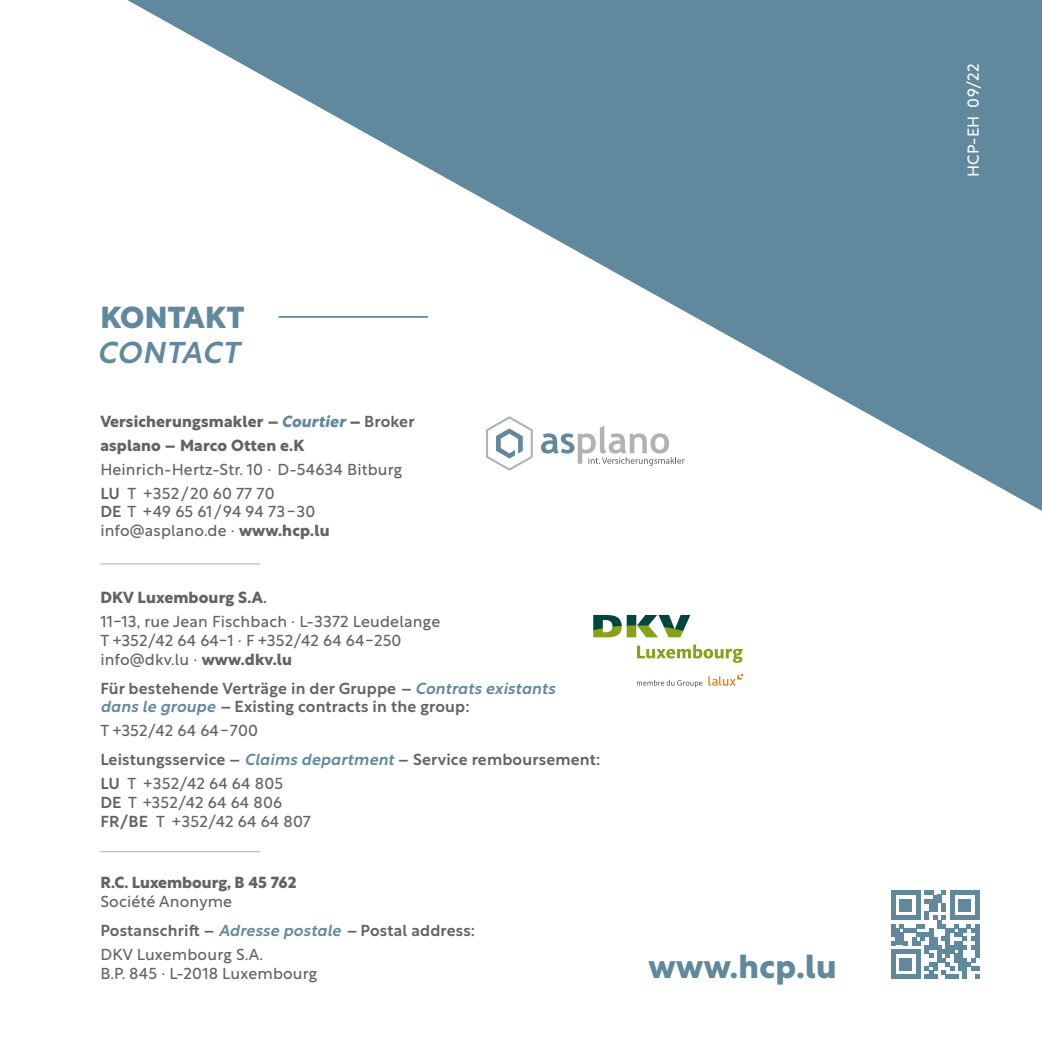
<style>
.page{position:relative;width:1042px;height:1042px;background:#fff}
.page>*{position:absolute;margin:0;border:0;box-sizing:border-box;transform-origin:0 0}
.t1{font:700 32.73px "Rustica";letter-spacing:.01em;color:#60899d}
.t2{font:800 29.75px "Rustica";letter-spacing:.01em;color:#60899d}
.t3{font:italic 500 29.75px "Rustica";letter-spacing:.025em;color:#60899d}
.t4{font:15.75px/18.9px "Rustica";letter-spacing:.01em;color:#646363}
.t5{font:500 15.75px/28.9px "Rustica";letter-spacing:.01em;color:#646363}
.t6{font:700 15.75px/23.8px "Rustica";letter-spacing:.01em;color:#646363}
.t7{font:15.75px "Rustica";letter-spacing:.01em;color:#fff}
.s1{font-style:italic;color:#60899d}
.s2{font-weight:500}
.s3{font-weight:700}
.s4{font-weight:400}
</style>
<div class="page">
<svg style="left:127px;top:0;width:915px;height:511px;fill:#60899d"></svg>
<svg style="left:486px;top:416px;width:47px;height:55px"></svg>
<svg style="left:541px;top:425px;width:143px;height:41px"></svg>
<hr style="left:100px;top:563px;width:160px;height:1px;background:#b3b2b2">
<hr style="left:100px;top:851px;width:160px;height:1px;background:#b3b2b2">
<hr style="left:891px;top:890px;width:4px;height:30px;background:#60899d">
<hr style="left:899px;top:899px;width:4px;height:12px;background:#60899d">
<div style="left:903px;top:899px;width:5px;height:12px;background:#60899d"></div>
<hr style="left:908px;top:899px;width:4px;height:12px;background:#60899d">
<svg style="left:895px;top:890px;width:21px;height:4px"></svg>
<hr style="left:916px;top:890px;width:4px;height:30px;background:#60899d">
<div style="left:924px;top:911px;width:5px;height:9px;background:#60899d"></div>
<hr style="left:929px;top:899px;width:4px;height:12px;background:#60899d">
<hr style="left:933px;top:894px;width:4px;height:17px;background:#60899d">
<svg style="left:924px;top:890px;width:22px;height:13px"></svg>
<div style="left:941px;top:903px;width:5px;height:8px;background:#60899d"></div>
<hr style="left:950px;top:890px;width:4px;height:30px;background:#60899d">
<hr style="left:958px;top:899px;width:4px;height:12px;background:#60899d">
<div style="left:962px;top:899px;width:5px;height:12px;background:#60899d"></div>
<hr style="left:967px;top:899px;width:4px;height:12px;background:#60899d">
<svg style="left:954px;top:890px;width:21px;height:4px"></svg>
<hr style="left:975px;top:890px;width:4px;height:30px;background:#60899d">
<svg style="left:891px;top:916px;width:88px;height:63px"></svg>
<svg style="left:593px;top:615px;width:97px;height:22px"></svg>
<svg style="left:637px;top:645px;width:105px;height:18px"></svg>
<svg style="left:637px;top:680px;width:65px;height:7px"></svg>
<svg style="left:708px;top:674px;width:34px;height:12px"></svg>
<h2 class="t2" style="left:100px;top:291px;width:145px">KONTAKT</h2>
<h2 class="t3" style="left:97px;top:327px;width:143px">CONTACT</h2>
<p class="t6" style="left:100px;top:408px;width:316px">Versicherungsmakler – <span class="s1">Courtier</span> – <span class="s2">Broker </span>asplano – Marco Otten e.K</p>
<p class="t4" style="left:100px;top:455px;width:303px;line-height:23.8px">Heinrich-Hertz-Str. 10 · D-54634 Bitburg<br><span class="s2">LU</span> T +352 / 20 60 77 70</p>
<p class="t4" style="left:100px;top:501px;width:231px"><span class="s2">DE</span> T +49 65 61 / 94 94 73-30 info@asplano.de · <span class="s3">www.hcp.lu</span></p>
<p class="t4" style="left:100px;top:584px;width:341px;line-height:23.8px"><span class="s3">DKV Luxembourg S.A</span><span class="s2">.<br></span>11-13, rue Jean Fischbach · L-3372 Leudelange</p>
<p class="t4" style="left:100px;top:629px;width:303px">T +352/42 64 64-1 · F +352/42 64 64-250 info@dkv.lu · <span class="s3">www.dkv.lu</span></p>
<p class="t5" style="left:100px;top:677px;width:456px;line-height:18.9px">Für bestehende Verträge in der Gruppe – <span class="s1">Contrats existants dans le groupe</span> – Existing contracts in the group:</p>
<p class="t5" style="left:100px;top:714px;width:501px"><span class="s4">T +352/42 64 64-700<br></span>Leistungsservice – <span class="s1">Claims department</span> – Service remboursement:</p>
<p class="t4" style="left:100px;top:772px;width:212px"><span class="s2">LU</span> T +352/42 64 64 805<br><span class="s2">DE</span> T +352/42 64 64 806<br><span class="s2">FR/BE</span> T +352/42 64 64 807</p>
<p class="t6" style="left:100px;top:869px;width:198px">R.C. Luxembourg, B 45 762</p>
<p class="t5" style="left:100px;top:885px;width:376px"><span class="s4">Société Anonyme<br></span>Postanschrift – <span class="s1">Adresse postale</span> – Postal address:</p>
<p class="t4" style="left:100px;top:943px;width:218px">DKV Luxembourg S.A.<br>B.P. 845 · L-2018 Luxembourg</p>
<h1 class="t1" style="left:648px;top:938px;width:190px">www.hcp.lu</h1>
<p class="t7" style="left:960px;top:177px;width:115px;rotate:-90deg">HCP-EH 09/22</p>
</div>
